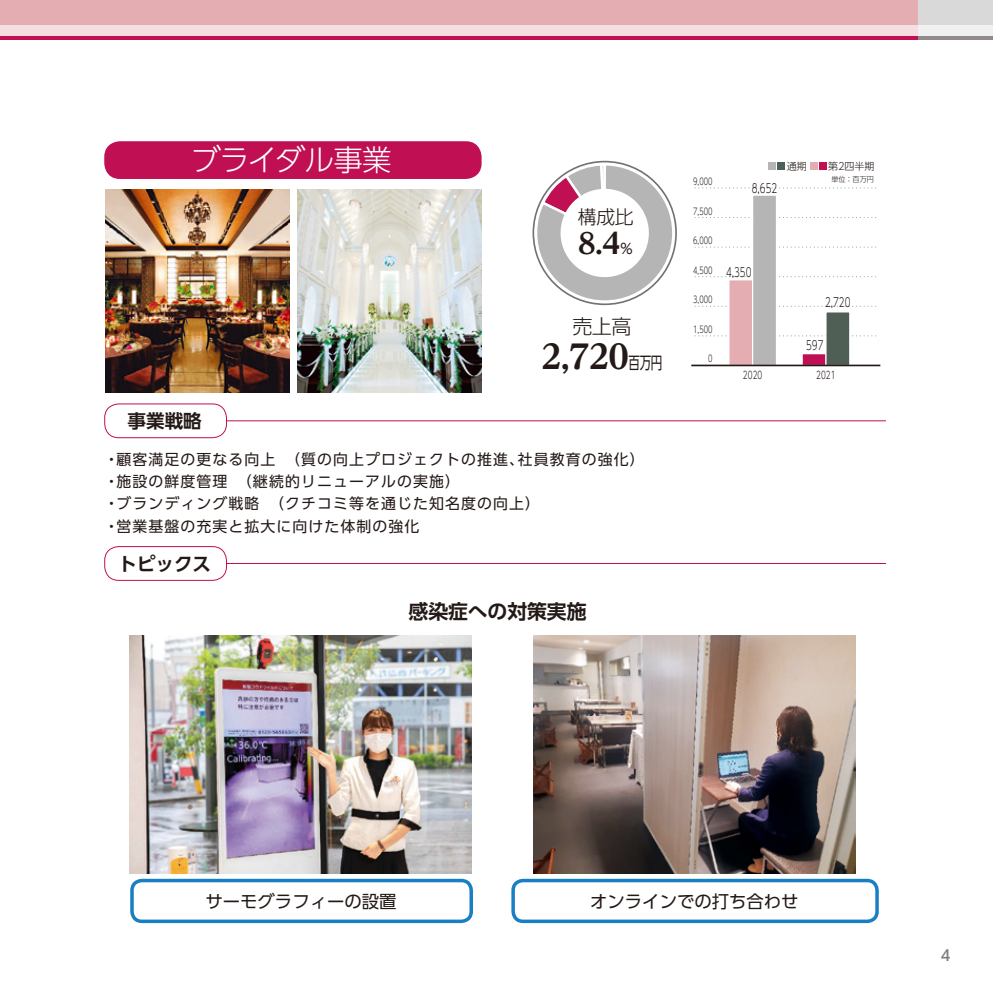
<style>
.page{position:relative;width:993px;height:993px;background:#fff}
.page>*{position:absolute;margin:0;border:0;box-sizing:border-box;transform-origin:0 0}
.t1{font:800 33.07px "UD Reimin Pro";color:#231916}
.t2{font:300 29.4px "UD Shin Go Pro";letter-spacing:-.025em;color:#fff}
.t3{font:800 28.35px "UD Reimin Pro";color:#231916}
.t4{font:300 19.95px "UD Shin Go Pro";color:#231916}
.t5{font:700 19.78px "UD Shin Go Pro De";letter-spacing:-.005em;color:#231916}
.t6{font:300 18.9px "UD Shin Go Pro";color:#231916}
.t7{font:700 18.55px "UD Shin Go Pro De";color:#231916}
.t8{font:17.32px "UD Shin Go Pro";color:#231916}
.t9{font:14.88px/22.2px "UD Shin Go Pro";letter-spacing:.075em;color:#231916}
.t10{font:500 14.88px "UD Shin Go Pro";color:#7e7e7e}
.t11{font:300 12.6px "UD Shin Go Pro";color:#231916;scale:.7 1}
.t12{font:300 10.5px "UD Shin Go Pro";color:#231916;scale:.7 1}
.t13{font:300 9.97px "UD Shin Go Pro";color:#231916}
.t14{font:300 9.45px "UD Shin Go Pro";color:#231916;scale:.71 1}
.t15{font:300 7.35px "UD Shin Go Pro";color:#231916;scale:.95 1}
.s1{font-family:"UD Shin Go Pro";font-weight:400;font-size:14.17px}
.s2{font-family:"UD Shin Go Pro";font-weight:400;font-size:16.45px}
</style>
<div class="page">
<div style="left:104px;top:141px;width:377px;height:38px;background:#c00f53;border-radius:16px"></div>
<hr style="left:183px;top:420px;width:702px;height:1px;background:#c00f53">
<div style="left:105px;top:404px;width:121px;height:33px;background:#fff;border-radius:14px"></div>
<div style="left:104px;top:403px;width:123px;height:35px;border:1px solid #c00f53;border-radius:14px"></div>
<hr style="left:183px;top:563px;width:702px;height:1px;background:#c00f53">
<div style="left:105px;top:546px;width:121px;height:34px;background:#fff;border-radius:14px"></div>
<div style="left:104px;top:546px;width:123px;height:34px;border:1px solid #c00f53;border-radius:14px"></div>
<img style="left:129px;top:635px;width:342px;height:238px">
<img style="left:533px;top:635px;width:322px;height:238px">
<svg style="left:694px;top:335px;width:182px;height:1px"></svg>
<svg style="left:694px;top:305px;width:182px;height:2px"></svg>
<svg style="left:694px;top:276px;width:182px;height:1px"></svg>
<svg style="left:694px;top:246px;width:182px;height:1px"></svg>
<svg style="left:694px;top:217px;width:182px;height:1px"></svg>
<svg style="left:694px;top:187px;width:182px;height:1px"></svg>
<div style="left:801px;top:353px;width:24px;height:12px;background:#c00f53"></div>
<div style="left:801px;top:353px;width:25px;height:13px;border:1px solid #fff"></div>
<div style="left:728px;top:280px;width:24px;height:85px;background:#e4adb2"></div>
<div style="left:728px;top:279px;width:25px;height:87px;border:1px solid #fff"></div>
<div style="left:825px;top:312px;width:24px;height:53px;background:#4f5f55"></div>
<div style="left:825px;top:311px;width:25px;height:55px;border:1px solid #fff"></div>
<div style="left:752px;top:195px;width:24px;height:170px;background:#b5b5b6"></div>
<div style="left:751px;top:194px;width:25px;height:172px;border:1px solid #fff"></div>
<hr style="left:691px;top:364px;width:189px;height:2px;background:#231916">
<div style="left:767px;top:162px;width:8px;height:7px;background:#b5b5b6"></div>
<div style="left:809px;top:162px;width:8px;height:7px;background:#e4adb2"></div>
<div style="left:777px;top:162px;width:8px;height:7px;background:#4f5f55"></div>
<div style="left:818px;top:162px;width:8px;height:7px;background:#c00f53"></div>
<svg style="left:533px;top:162px;width:142px;height:142px"></svg>
<div style="left:561px;top:190px;width:86px;height:86px;background:#fff;border-radius:50%"></div>
<div style="left:560px;top:189px;width:88px;height:88px;border:2px solid #fff;border-radius:50%"></div>
<img style="left:105px;top:190px;width:184px;height:202px">
<img style="left:297px;top:190px;width:184px;height:202px">
<div style="left:130px;top:878px;width:343px;height:44px;border:4px solid #197fc4;border-radius:10px"></div>
<div style="left:511px;top:878px;width:367px;height:44px;border:4px solid #197fc4;border-radius:10px"></div>
<div style="left:0;top:12px;width:918px;height:27px;background:#f4dee0"></div>
<hr style="left:0;top:36px;width:918px;height:4px;background:#c00f53">
<div style="left:0;top:0;width:918px;height:25px;background:#e4adb2"></div>
<svg style="left:918px;top:0;width:74px;height:40px;fill:#d9d9da"></svg>
<h2 class="t2" style="left:191px;top:136px;width:202px">ブライダル事業</h2>
<p class="t7" style="left:127px;top:405px;width:76px">事業戦略</p>
<p class="t6" style="left:577px;top:201px;width:57px">構成比</p>
<h3 class="t3" style="left:578px;top:220px;width:57px">8.4<span class="s1">％</span></h3>
<h3 class="t4" style="left:572px;top:310px;width:61px">売上高</h3>
<h1 class="t1" style="left:541px;top:329px;width:123px">2,720<span class="s2">百万円</span></h1>
<p class="t9" style="left:104px;top:447px;width:542px">・顧客満足の更なる向上　（質の向上プロジェクトの推進、社員教育の強化）・施設の鮮度管理　（継続的リニューアルの実施）<br>・ブランディング戦略　（クチコミ等を通じた知名度の向上）<br>・営業基盤の充実と拡大に向けた体制の強化</p>
<p class="t7" style="left:118px;top:548px;width:95px">トピックス</p>
<h3 class="t5" style="left:408px;top:595px;width:179px">感染症への対策実施</h3>
<p class="t14" style="left:693px;top:174px;width:29px">9,000</p>
<p class="t14" style="left:693px;top:203px;width:29px">7,500</p>
<p class="t14" style="left:693px;top:233px;width:29px">6,000</p>
<p class="t14" style="left:693px;top:262px;width:29px">4,500</p>
<p class="t14" style="left:693px;top:292px;width:29px">3,000</p>
<p class="t14" style="left:693px;top:321px;width:29px">1,500</p>
<p class="t14" style="left:708px;top:351px;width:8px">0</p>
<p class="t11" style="left:751px;top:178px;width:38px">8,652</p>
<p class="t13" style="left:786px;top:158px;width:21px">通期</p>
<p class="t13" style="left:828px;top:158px;width:48px">第２四半期</p>
<p class="t15" style="left:831px;top:173px;width:46px">単位：百万円</p>
<p class="t11" style="left:725px;top:262px;width:38px">4,350</p>
<p class="t11" style="left:824px;top:292px;width:38px">2,720</p>
<p class="t11" style="left:805px;top:334px;width:26px">597</p>
<p class="t12" style="left:742px;top:366px;width:29px">2020</p>
<p class="t12" style="left:816px;top:366px;width:29px">2021</p>
<p class="t8" style="left:205px;top:886px;width:192px">サーモグラフィーの設置</p>
<p class="t8" style="left:590px;top:886px;width:210px">オンラインでの打ち合わせ</p>
<p class="t10" style="left:940px;top:943px;width:11px">4</p>
</div>
